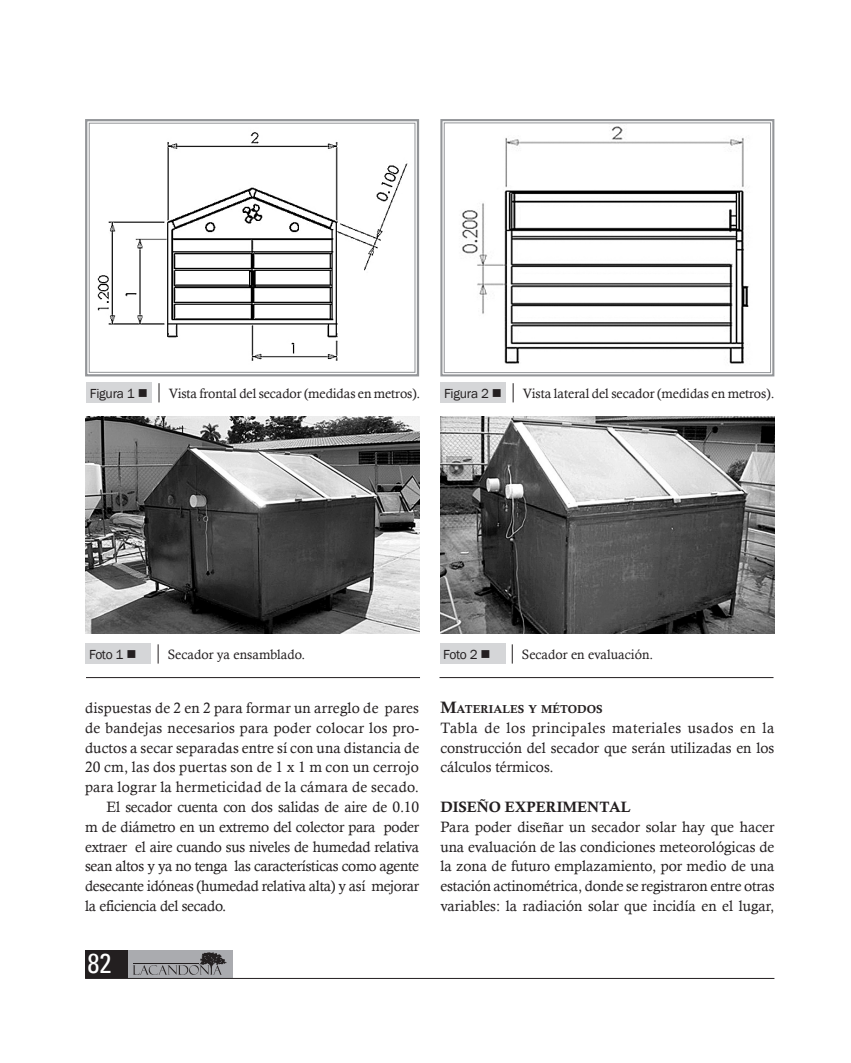
<style>
.page{position:relative;width:851px;height:1063px;background:#fff}
.page>*{position:absolute;margin:0;border:0;box-sizing:border-box;transform-origin:0 0}
.t1{font:condensed 27px "Univers";color:#fff}
.t2{font:15px/19.8px "Calisto";color:#231f20;text-align:justify}
.t3{font:15px "Calisto";letter-spacing:-.02em;color:#231f20}
.t4{font:15px "Calis MT Bol";color:#231f20}
.t5{font:13.5px "Calisto";letter-spacing:-.005em;color:#231f20}
.t6{font:13.5px "Franklin Gothic";letter-spacing:-.02em;color:#231f20}
.t7{font:11.55px "Calis MT Bol";color:#231f20}
.s1{font-size:16.5px}
</style>
<div class="page">
<div style="left:85px;top:951px;width:147px;height:27px;background:#aaabaf"></div>
<div style="left:85px;top:951px;width:43px;height:27px;background:#231f20"></div>
<hr style="left:85px;top:978px;width:689px;height:1px;background:#231f20">
<svg style="left:133px;top:952px;width:94px;height:23px"></svg>
<svg style="left:85px;top:119px;width:335px;height:258px"></svg>
<svg style="left:88px;top:122px;width:327px;height:251px"></svg>
<svg style="left:440px;top:119px;width:335px;height:258px;background:#bcbdbf"></svg>
<svg style="left:443px;top:122px;width:328px;height:251px"></svg>
<div style="left:86px;top:382px;width:66px;height:21px;background:#d5d6d8"></div>
<div style="left:85px;top:644px;width:66px;height:20px;background:#d5d6d8"></div>
<div style="left:440px;top:382px;width:66px;height:21px;background:#d5d6d8"></div>
<div style="left:439px;top:644px;width:66px;height:20px;background:#d5d6d8"></div>
<svg style="left:159px;top:383px;width:1px;height:19px"></svg>
<svg style="left:158px;top:644px;width:1px;height:20px"></svg>
<svg style="left:512px;top:383px;width:1px;height:19px"></svg>
<svg style="left:512px;top:644px;width:1px;height:20px"></svg>
<hr style="left:86px;top:677px;width:334px;height:1px;background:#231f20">
<hr style="left:439px;top:677px;width:334px;height:1px;background:#231f20">
<img style="left:85px;top:416px;width:334px;height:218px">
<img style="left:440px;top:416px;width:334px;height:218px">
<p class="t6" style="left:90px;top:386px;width:59px">Figura 1 ■</p>
<p class="t5" style="left:169px;top:385px;width:253px">Vista frontal del secador (medidas en metros).</p>
<p class="t6" style="left:444px;top:386px;width:59px">Figura 2 ■</p>
<p class="t5" style="left:522px;top:385px;width:253px">Vista lateral del secador (medidas en metros).</p>
<p class="t6" style="left:89px;top:647px;width:49px">Foto 1 ■</p>
<p class="t5" style="left:168px;top:646px;width:139px">Secador ya ensamblado.</p>
<p class="t6" style="left:443px;top:647px;width:49px">Foto 2 ■</p>
<p class="t5" style="left:522px;top:646px;width:133px">Secador en evaluación.</p>
<p class="t2" style="left:85px;top:698px;width:335px">dispuestas de 2 en 2 para formar un arreglo de pares</p>
<p class="t2" style="left:85px;top:718px;width:335px">de bandejas necesarios para poder colocar los pro-</p>
<p class="t2" style="left:85px;top:737px;width:335px">ductos a secar separadas entre sí con una distancia de</p>
<p class="t2" style="left:85px;top:757px;width:335px">20 cm, las dos puertas son de 1 x 1 m con un cerrojo</p>
<p class="t2" style="left:85px;top:777px;width:335px">para lograr la hermeticidad de la cámara de secado.</p>
<p class="t2" style="left:106px;top:797px;width:314px">El secador cuenta con dos salidas de aire de 0.10</p>
<p class="t3" style="left:85px;top:818px;width:335px">m de diámetro en un extremo del colector para poder</p>
<p class="t3" style="left:85px;top:838px;width:335px">extraer el aire cuando sus niveles de humedad relativa</p>
<p class="t3" style="left:85px;top:858px;width:335px">sean altos y ya no tenga las características como agente</p>
<p class="t3" style="left:85px;top:877px;width:335px">desecante idóneas (humedad relativa alta) y así mejorar</p>
<p class="t3" style="left:85px;top:897px;width:143px">la eficiencia del secado.</p>
<p class="t7" style="left:440px;top:704px;width:164px"><span class="s1">M</span>ATERIALES Y MÉTODOS</p>
<p class="t2" style="left:440px;top:718px;width:335px">Tabla de los principales materiales usados en la construcción del secador que serán utilizadas en los cálculos térmicos.</p>
<p class="t4" style="left:440px;top:801px;width:192px">DISEÑO EXPERIMENTAL</p>
<p class="t2" style="left:440px;top:817px;width:335px">Para poder diseñar un secador solar hay que hacer una evaluación de las condiciones meteorológicas de la zona de futuro emplazamiento, por medio de una estación actinométrica, donde se registraron entre otras variables: la radiación solar que incidía en el lugar,</p>
<h1 class="t1" style="left:88px;top:947px;width:25px">82</h1>
</div>
